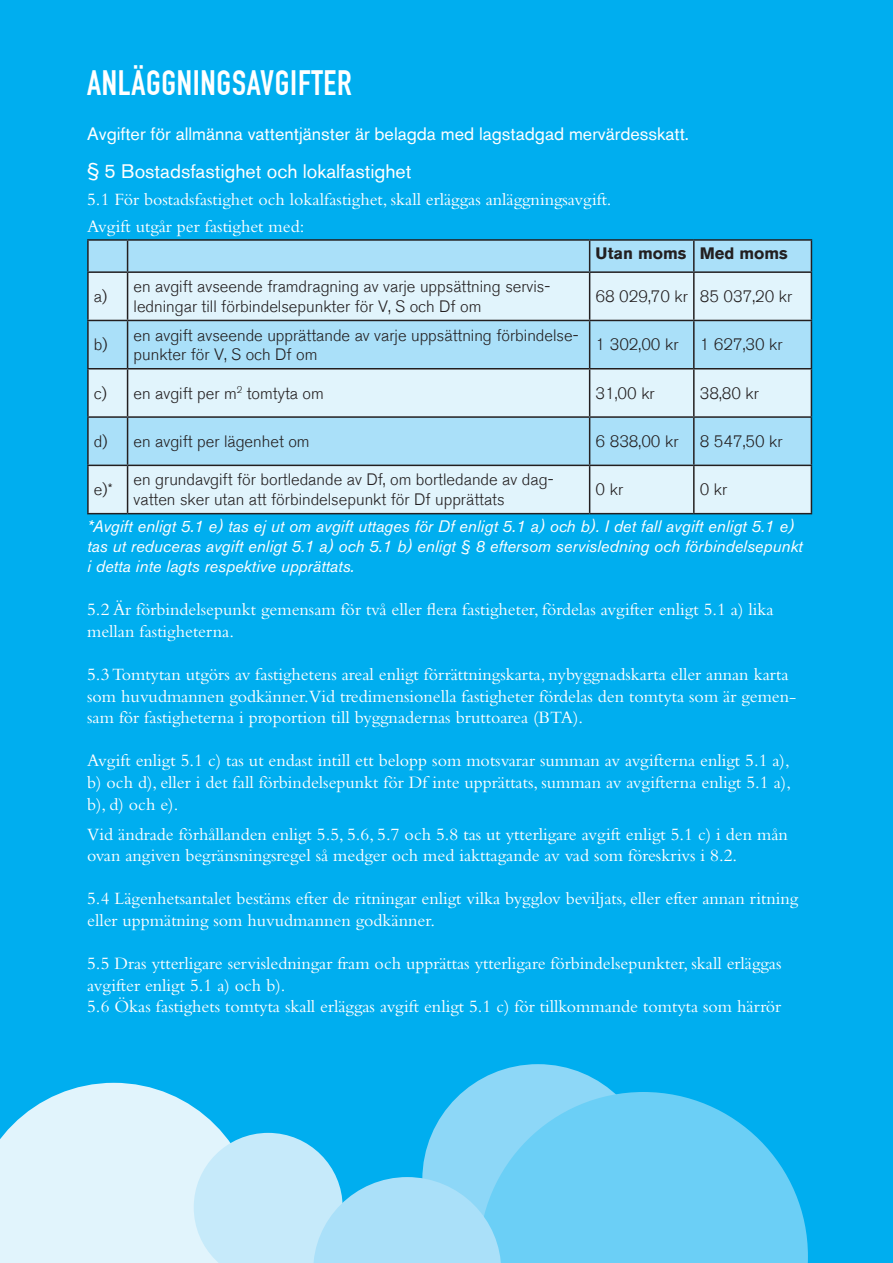
<style>
.page{position:relative;width:893px;height:1263px;background:#00aeef}
.page>*{position:absolute;margin:0;border:0;box-sizing:border-box;transform-origin:0 0}
.t1{font:34.5px "DIN Engschrift";letter-spacing:.02em;color:#fff}
.t2{font:19.5px "Akzidenz Grotesk BE";color:#fff}
.t3{font:18px/21.6px "Bembo Std";color:#fff}
.t4{font:18px "Akzidenz Grotesk BE";color:#fff}
.t5{font:300 16.5px/19.8px "Akzidenz Grotesk BE";color:#231f20}
.t6{font:italic 16.5px/19.8px "Akzidenz Grotesk BE";color:#fff}
.t7{font:700 16.5px "Akzidenz Grotesk BE";color:#231f20}
</style>
<div class="page">
<svg style="left:0;top:1083px;width:223px;height:180px;background:#caedfa"></svg>
<svg style="left:432px;top:1064px;width:181px;height:69px;fill:#8dd7f7"></svg>
<svg style="left:479px;top:1092px;width:329px;height:171px;background:#62ccf5"></svg>
<svg style="left:194px;top:1133px;width:307px;height:130px;background:#9adcf7"></svg>
<div style="left:89px;top:241px;width:722px;height:30px;background:#aae0f9"></div>
<svg style="left:89px;top:273px;width:722px;height:240px;background:#c9eaf9"></svg>
<hr style="left:87px;top:239px;width:41px;height:2px;background:#231f20">
<hr style="left:87px;top:241px;width:2px;height:30px;background:#231f20">
<hr style="left:128px;top:239px;width:462px;height:2px;background:#231f20">
<hr style="left:127px;top:241px;width:1px;height:30px;background:#231f20">
<hr style="left:590px;top:239px;width:104px;height:2px;background:#231f20">
<hr style="left:589px;top:241px;width:1px;height:30px;background:#231f20">
<hr style="left:694px;top:239px;width:118px;height:2px;background:#231f20">
<hr style="left:693px;top:241px;width:2px;height:30px;background:#231f20">
<hr style="left:811px;top:241px;width:1px;height:30px;background:#231f20">
<hr style="left:87px;top:271px;width:41px;height:2px;background:#231f20">
<hr style="left:87px;top:273px;width:2px;height:47px;background:#231f20">
<hr style="left:128px;top:271px;width:462px;height:2px;background:#231f20">
<hr style="left:127px;top:273px;width:1px;height:47px;background:#231f20">
<hr style="left:590px;top:271px;width:104px;height:2px;background:#231f20">
<hr style="left:589px;top:273px;width:1px;height:47px;background:#231f20">
<hr style="left:694px;top:271px;width:118px;height:2px;background:#231f20">
<hr style="left:693px;top:273px;width:2px;height:47px;background:#231f20">
<hr style="left:811px;top:273px;width:1px;height:47px;background:#231f20">
<hr style="left:87px;top:320px;width:41px;height:1px;background:#231f20">
<hr style="left:87px;top:321px;width:2px;height:47px;background:#231f20">
<hr style="left:128px;top:320px;width:462px;height:1px;background:#231f20">
<hr style="left:127px;top:321px;width:1px;height:47px;background:#231f20">
<hr style="left:590px;top:320px;width:104px;height:1px;background:#231f20">
<hr style="left:589px;top:321px;width:1px;height:47px;background:#231f20">
<hr style="left:694px;top:320px;width:118px;height:1px;background:#231f20">
<hr style="left:693px;top:321px;width:2px;height:47px;background:#231f20">
<hr style="left:811px;top:321px;width:1px;height:47px;background:#231f20">
<hr style="left:87px;top:368px;width:41px;height:1px;background:#231f20">
<hr style="left:87px;top:369px;width:2px;height:47px;background:#231f20">
<hr style="left:128px;top:368px;width:462px;height:1px;background:#231f20">
<hr style="left:127px;top:369px;width:1px;height:47px;background:#231f20">
<hr style="left:590px;top:368px;width:104px;height:1px;background:#231f20">
<hr style="left:589px;top:369px;width:1px;height:47px;background:#231f20">
<hr style="left:694px;top:368px;width:118px;height:1px;background:#231f20">
<hr style="left:693px;top:369px;width:2px;height:47px;background:#231f20">
<hr style="left:811px;top:369px;width:1px;height:47px;background:#231f20">
<hr style="left:87px;top:416px;width:41px;height:2px;background:#231f20">
<hr style="left:87px;top:418px;width:2px;height:47px;background:#231f20">
<hr style="left:128px;top:416px;width:462px;height:2px;background:#231f20">
<hr style="left:127px;top:418px;width:1px;height:47px;background:#231f20">
<hr style="left:590px;top:416px;width:104px;height:2px;background:#231f20">
<hr style="left:589px;top:418px;width:1px;height:47px;background:#231f20">
<hr style="left:694px;top:416px;width:118px;height:2px;background:#231f20">
<hr style="left:693px;top:418px;width:2px;height:47px;background:#231f20">
<hr style="left:811px;top:418px;width:1px;height:47px;background:#231f20">
<hr style="left:87px;top:465px;width:41px;height:1px;background:#231f20">
<hr style="left:87px;top:466px;width:2px;height:47px;background:#231f20">
<hr style="left:128px;top:465px;width:462px;height:1px;background:#231f20">
<hr style="left:127px;top:466px;width:1px;height:47px;background:#231f20">
<hr style="left:590px;top:465px;width:104px;height:1px;background:#231f20">
<hr style="left:589px;top:466px;width:1px;height:47px;background:#231f20">
<hr style="left:694px;top:465px;width:118px;height:1px;background:#231f20">
<hr style="left:693px;top:466px;width:2px;height:47px;background:#231f20">
<hr style="left:811px;top:466px;width:1px;height:47px;background:#231f20">
<hr style="left:87px;top:513px;width:41px;height:1px;background:#231f20">
<hr style="left:128px;top:513px;width:462px;height:1px;background:#231f20">
<hr style="left:590px;top:513px;width:104px;height:1px;background:#231f20">
<hr style="left:694px;top:513px;width:118px;height:1px;background:#231f20">
<p class="t1" style="left:87px;top:62px;width:266px">ANLÄGGNINGSAVGIFTER</p>
<p class="t4" style="left:87px;top:123px;width:603px">Avgifter för allmänna vattentjänster är belagda med lagstadgad mervärdesskatt.</p>
<p class="t2" style="left:87px;top:159px;width:326px">§ 5 Bostadsfastighet och lokalfastighet</p>
<p class="t3" style="left:87px;top:188px;width:526px">5.1 För bostadsfastighet och lokalfastighet, skall erläggas anläggningsavgift.</p>
<p class="t3" style="left:87px;top:215px;width:219px">Avgift utgår per fastighet med:</p>
<p class="t7" style="left:596px;top:243px;width:92px">Utan moms</p>
<p class="t7" style="left:700px;top:243px;width:90px">Med moms</p>
<p class="t5" style="left:94px;top:287px;width:15px">a)</p>
<p class="t5" style="left:134px;top:277px;width:417px">en avgift avseende framdragning av varje uppsättning servis&shy;ledningar till förbindelsepunkter för V, S och Df om</p>
<p class="t5" style="left:596px;top:287px;width:94px">68 029,70 kr</p>
<p class="t5" style="left:700px;top:287px;width:94px">85 037,20 kr</p>
<p class="t5" style="left:94px;top:335px;width:15px">b)</p>
<p class="t5" style="left:134px;top:325px;width:445px">en avgift avseende upprättande av varje uppsättning förbindelse&shy;punkter för V, S och Df om</p>
<p class="t5" style="left:596px;top:335px;width:84px">1 302,00 kr</p>
<p class="t5" style="left:700px;top:335px;width:84px">1 627,30 kr</p>
<p class="t5" style="left:94px;top:383px;width:15px">c)</p>
<p class="t5" style="left:134px;top:383px;width:192px">en avgift per m<sup>2</sup> tomtyta om</p>
<p class="t5" style="left:596px;top:383px;width:61px">31,00 kr</p>
<p class="t5" style="left:700px;top:383px;width:61px">38,80 kr</p>
<p class="t5" style="left:94px;top:432px;width:15px">d)</p>
<p class="t5" style="left:134px;top:432px;width:178px">en avgift per lägenhet om</p>
<p class="t5" style="left:596px;top:432px;width:84px">6 838,00 kr</p>
<p class="t5" style="left:700px;top:432px;width:84px">8 547,50 kr</p>
<p class="t5" style="left:94px;top:480px;width:20px">e)*</p>
<p class="t5" style="left:134px;top:470px;width:421px">en grundavgift för bortledande av Df, om bortledande av dag&shy;vatten sker utan att förbindelsepunkt för Df upprättats</p>
<p class="t5" style="left:596px;top:480px;width:29px">0 kr</p>
<p class="t5" style="left:700px;top:480px;width:29px">0 kr</p>
<p class="t6" style="left:87px;top:517px;width:717px">*Avgift enligt 5.1 e) tas ej ut om avgift uttages för Df enligt 5.1 a) och b). I det fall avgift enligt 5.1 e) tas ut reduceras avgift enligt 5.1 a) och 5.1 b) enligt § 8 eftersom servisledning och förbindelsepunkt i detta inte lagts respektive upprättats.</p>
<p class="t3" style="left:87px;top:598px;width:688px">5.2 Är förbindelsepunkt gemensam för två eller flera fastigheter, fördelas avgifter enligt 5.1 a) lika mellan fastigheterna.</p>
<p class="t3" style="left:87px;top:663px;width:711px">5.3 Tomtytan utgörs av fastighetens areal enligt förrättningskarta, nybyggnadskarta eller annan karta som huvudmannen godkänner.Vid tredimensionella fastigheter fördelas den tomtyta som är gemen&shy;sam för fastigheterna i proportion till byggnadernas bruttoarea (BTA).</p>
<p class="t3" style="left:87px;top:750px;width:705px;text-align:justify">Avgift enligt 5.1 c) tas ut endast intill ett belopp som motsvarar summan av avgifterna enligt 5.1 a), b) och d), eller i det fall förbindelsepunkt för Df inte upprättats, summan av avgifterna enligt 5.1 a), b), d) och e).</p>
<p class="t3" style="left:87px;top:823px;width:702px">Vid ändrade förhållanden enligt 5.5, 5.6, 5.7 och 5.8 tas ut ytterligare avgift enligt 5.1 c) i den mån ovan angiven begränsningsregel så medger och med iakttagande av vad som föreskrivs i 8.2.</p>
<p class="t3" style="left:87px;top:888px;width:713px">5.4 Lägenhetsantalet bestäms efter de ritningar enligt vilka bygglov beviljats, eller efter annan ritning eller uppmätning som huvudmannen godkänner.</p>
<p class="t3" style="left:87px;top:952px;width:696px">5.5 Dras ytterligare servisledningar fram och upprättas ytterligare förbindelsepunkter, skall erläggas avgifter enligt 5.1 a) och b).</p>
<p class="t3" style="left:87px;top:996px;width:696px">5.6 Ökas fastighets tomtyta skall erläggas avgift enligt 5.1 c) för tillkommande tomtyta som härrör</p>
</div>
